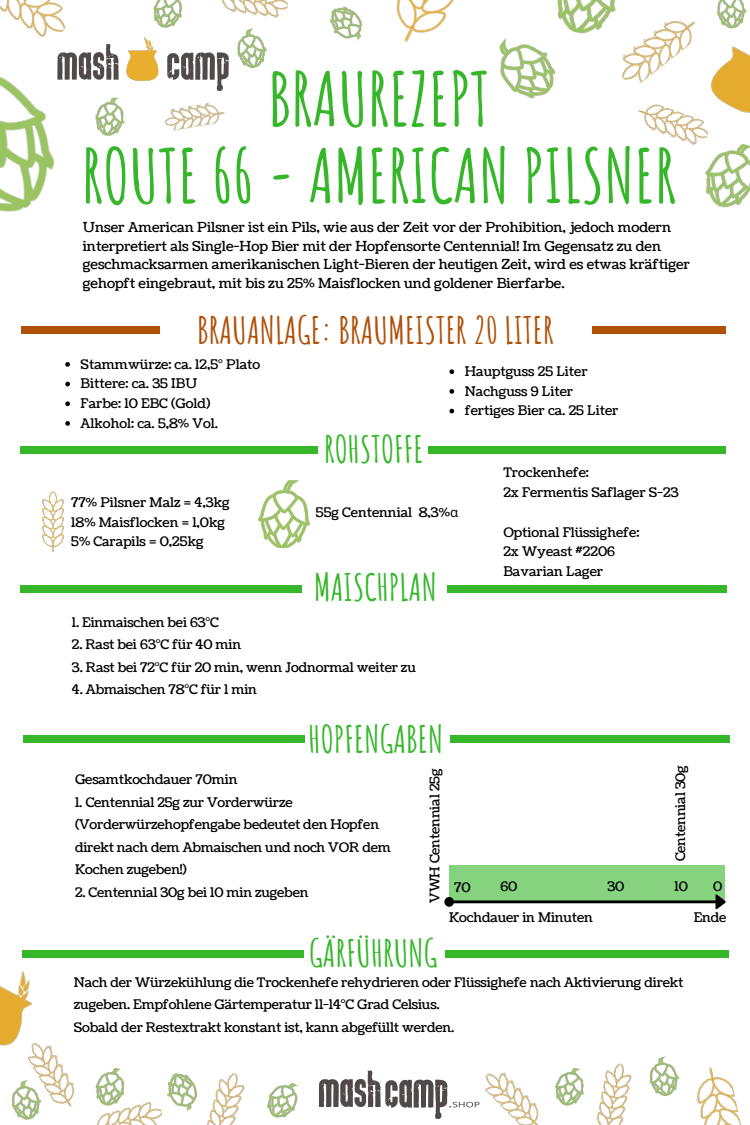
<style>
.page{position:relative;width:750px;height:1125px;background:#fff}
.page>*{position:absolute;margin:0;border:0;box-sizing:border-box;transform-origin:0 0}
.t1{font:700 73.75px/76.9px "Amatic SC";color:#35b729;text-align:center}
.t2{font:700 36.88px "Amatic SC";color:#35b729}
.t3{font:700 36.88px "Amatic SC";color:#b05009}
.t4{font:13.75px/18.8px "Coustard";color:#000}
.t5{font:13.25px/19.8px "Coustard";letter-spacing:-.01em;color:#000}
.s1{font-family:"Noto Sans"}
</style>
<div class="page">
<div style="left:20px;top:447px;width:297px;height:7px;background:#35b729"></div>
<div style="left:428px;top:446px;width:297px;height:8px;background:#35b729"></div>
<div style="left:21px;top:585px;width:281px;height:7px;background:#35b729"></div>
<div style="left:447px;top:585px;width:280px;height:7px;background:#35b729"></div>
<div style="left:21px;top:327px;width:138px;height:7px;background:#b05009"></div>
<div style="left:593px;top:327px;width:133px;height:7px;background:#b05009"></div>
<img style="left:259px;top:481px;width:50px;height:67px">
<div style="left:445px;top:950px;width:283px;height:8px;background:#35b729"></div>
<div style="left:22px;top:951px;width:282px;height:7px;background:#35b729"></div>
<div style="left:23px;top:735px;width:281px;height:7px;background:#35b729"></div>
<div style="left:450px;top:735px;width:280px;height:8px;background:#35b729"></div>
<svg style="left:65px;top:362px;width:5px;height:5px"></svg>
<svg style="left:65px;top:382px;width:5px;height:4px"></svg>
<svg style="left:65px;top:401px;width:5px;height:5px"></svg>
<svg style="left:65px;top:421px;width:5px;height:5px"></svg>
<svg style="left:449px;top:369px;width:5px;height:5px"></svg>
<svg style="left:449px;top:389px;width:5px;height:5px"></svg>
<svg style="left:449px;top:409px;width:5px;height:4px"></svg>
<img style="left:499px;top:38px;width:57px;height:61px">
<img style="left:0;top:0;width:66px;height:38px">
<img style="left:710px;top:46px;width:40px;height:67px">
<img style="left:241px;top:28px;width:26px;height:41px">
<img style="left:549px;top:0;width:67px;height:39px">
<img style="left:0;top:77px;width:55px;height:135px">
<img style="left:612px;top:8px;width:83px;height:75px">
<img style="left:396px;top:0;width:58px;height:43px">
<img style="left:165px;top:103px;width:60px;height:28px">
<img style="left:638px;top:99px;width:74px;height:46px">
<img style="left:698px;top:136px;width:52px;height:72px">
<img style="left:95px;top:99px;width:30px;height:37px">
<img style="left:153px;top:0;width:29px;height:28px">
<img style="left:716px;top:0;width:31px;height:29px">
<img style="left:222px;top:0;width:66px;height:18px">
<img style="left:330px;top:6px;width:32px;height:35px">
<img style="left:11px;top:1086px;width:27px;height:34px">
<img style="left:97px;top:1101px;width:65px;height:24px">
<img style="left:319px;top:1071px;width:159px;height:48px">
<img style="left:478px;top:1072px;width:61px;height:53px">
<img style="left:696px;top:1067px;width:45px;height:58px">
<img style="left:267px;top:1083px;width:31px;height:35px">
<img style="left:555px;top:1068px;width:29px;height:38px">
<img style="left:649px;top:1056px;width:31px;height:41px">
<img style="left:23px;top:1086px;width:52px;height:27px">
<img style="left:95px;top:1068px;width:33px;height:40px">
<img style="left:160px;top:1072px;width:38px;height:43px">
<img style="left:596px;top:1063px;width:36px;height:62px">
<img style="left:207px;top:1073px;width:38px;height:52px">
<div style="left:449px;top:865px;width:276px;height:38px;background:#85d37e"></div>
<svg style="left:444px;top:894px;width:282px;height:16px"></svg>
<img style="left:42px;top:491px;width:22px;height:60px">
<img style="left:48px;top:29px;width:193px;height:70px">
<img style="left:0;top:950px;width:94px;height:136px">
<h1 class="t1" style="left:82px;top:59px;width:596px">BRAUREZEPT<br>ROUTE 66 - AMERICAN PILSNER</h1>
<p class="t4" style="left:83px;top:218px;width:609px">Unser American Pilsner ist ein Pils, wie aus der Zeit vor der Prohibition, jedoch modern interpretiert als Single-Hop Bier mit der Hopfensorte Centennial! Im Gegensatz zu den geschmacksarmen amerikanischen Light-Bieren der heutigen Zeit, wird es etwas kräftiger gehopft eingebraut, mit bis zu 25% Maisflocken und goldener Bierfarbe.</p>
<h2 class="t3" style="left:197px;top:306px;width:358px">BRAUANLAGE: BRAUMEISTER 20 LITER</h2>
<p class="t5" style="left:81px;top:354px;width:181px">Stammwürze: ca. 12,5° Plato<br>Bittere: ca. 35 IBU<br>Farbe: 10 EBC (Gold)<br>Alkohol: ca. 5,8% Vol.</p>
<p class="t5" style="left:465px;top:362px;width:155px">Hauptguss 25 Liter<br>Nachguss 9 Liter fertiges Bier ca. 25 Liter</p>
<p class="t5" style="left:71px;top:493px;width:160px">77% Pilsner Malz = 4,3kg<br>18% Maisflocken = 1,0kg<br>5% Carapils = 0,25kg</p>
<h2 class="t2" style="left:324px;top:426px;width:101px">ROHSTOFFE</h2>
<p class="t5" style="left:316px;top:503px;width:144px">55g Centennial 8,3%<span class="s1">α</span></p>
<h2 class="t2" style="left:314px;top:563px;width:124px">MAISCHPLAN</h2>
<p class="t5" style="left:72px;top:613px;width:148px">1. Einmaischen bei 63°C</p>
<p class="t5" style="left:72px;top:635px;width:171px">2. Rast bei 63°C für 40 min</p>
<p class="t5" style="left:72px;top:658px;width:345px">3. Rast bei 72°C für 20 min, wenn Jodnormal weiter zu</p>
<p class="t5" style="left:72px;top:680px;width:187px">4. Abmaischen 78°C für 1 min</p>
<h2 class="t2" style="left:309px;top:715px;width:136px">HOPFENGABEN</h2>
<p class="t5" style="left:503px;top:463px;width:177px">Trockenhefe:<br>2x Fermentis Saflager S-23</p>
<p class="t5" style="left:503px;top:522px;width:138px">Optional Flüssighefe:<br>2x Wyeast #2206<br>Bavarian Lager</p>
<p class="t5" style="left:75px;top:770px;width:164px">Gesamtkochdauer 70min</p>
<p class="t5" style="left:75px;top:791px;width:317px;line-height:22.5px">1. Centennial 25g zur Vorderwürze (Vorderwürzehopfengabe bedeutet den Hopfen direkt nach dem Abmaischen und noch VOR dem Kochen zugeben!)</p>
<p class="t5" style="left:75px;top:883px;width:235px">2. Centennial 30g bei 10 min zugeben</p>
<p class="t5" style="left:671px;top:861px;width:98px;rotate:-90deg">Centennial 30g</p>
<p class="t5" style="left:425px;top:903px;width:136px;rotate:-90deg">VWH Centennial 25g</p>
<p class="t5" style="left:454px;top:877px;width:18px">70</p>
<p class="t5" style="left:501px;top:877px;width:18px">60</p>
<p class="t5" style="left:607px;top:877px;width:19px">30</p>
<p class="t5" style="left:449px;top:908px;width:145px">Kochdauer in Minuten</p>
<p class="t5" style="left:694px;top:908px;width:34px">Ende</p>
<p class="t5" style="left:675px;top:877px;width:15px">10</p>
<p class="t5" style="left:713px;top:877px;width:11px">0</p>
<h2 class="t2" style="left:309px;top:929px;width:130px">GÄRFÜHRUNG</h2>
<p class="t5" style="left:74px;top:971px;width:611px;line-height:22.5px">Nach der Würzekühlung die Trockenhefe rehydrieren oder Flüssighefe nach Aktivierung direkt zugeben. Empfohlene Gärtemperatur 11-14°C Grad Celsius.<br>Sobald der Restextrakt konstant ist, kann abgefüllt werden.</p>
</div>
